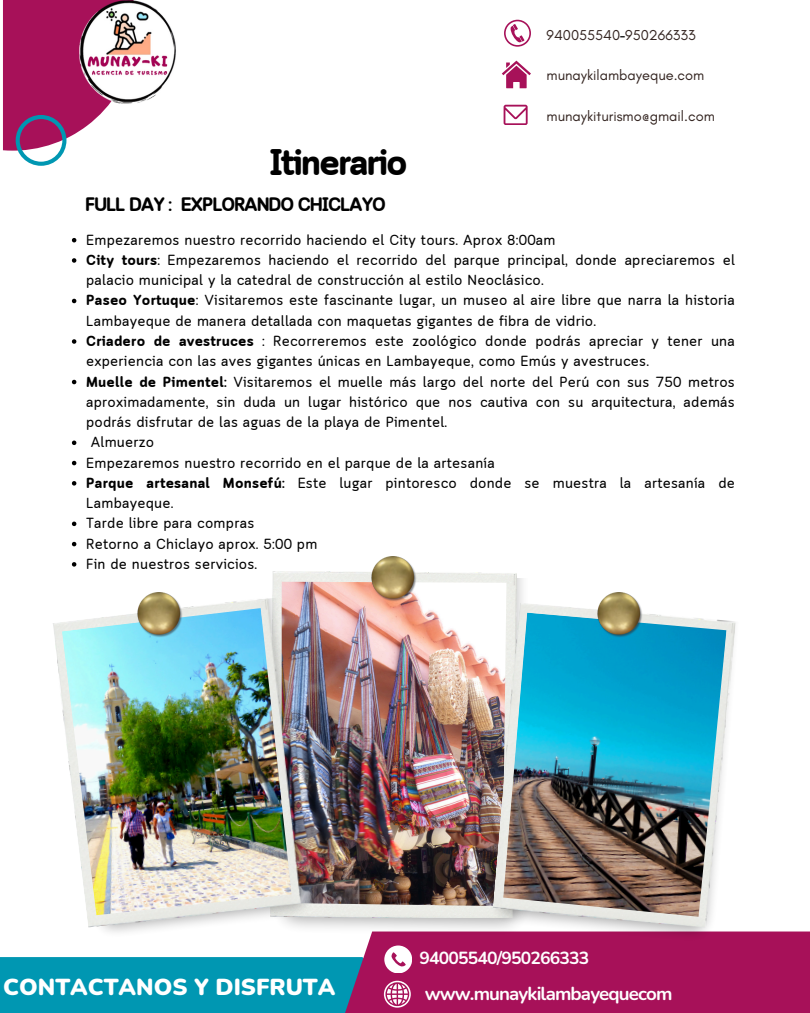
<style>
.page{position:relative;width:810px;height:1013px;background:#fff}
.page>*{position:absolute;margin:0;border:0;box-sizing:border-box;transform-origin:0 0}
.t1{font:700 36.9px "Cloud Soft";letter-spacing:-.06em;color:#000}
.t2{font:900 23.1px "Nunito";color:#fff}
.t3{font:700 19.5px "Cloud Soft";letter-spacing:-.06em;color:#000}
.t4{font:700 18.7px "Nunito";letter-spacing:-.045em;color:#fff}
.t5{font:700 17.5px "Nunito";letter-spacing:-.045em;color:#fff}
.t6{font:14.6px/20.2px "Cloud Soft";letter-spacing:.015em;color:#000}
.t7{font:14.6px "Glacial Indifference";color:#32231f}
.s1{font-weight:700;color:#000}
.s2{font-weight:700}
</style>
<div class="page">
<div style="left:0;top:957px;width:463px;height:55px;background:#0097b2"></div>
<div style="left:337px;top:931px;width:473px;height:81px;background:#a71159"></div>
<svg style="left:384px;top:980px;width:27px;height:27px"></svg>
<div style="left:384px;top:945px;width:28px;height:28px;background:#fff;border-radius:50%"></div>
<svg style="left:391px;top:952px;width:15px;height:14px"></svg>
<svg style="left:3px;top:0;width:106px;height:166px"></svg>
<img style="left:75px;top:0;width:101px;height:105px">
<svg style="left:502px;top:61px;width:29px;height:27px"></svg>
<svg style="left:504px;top:105px;width:24px;height:20px"></svg>
<svg style="left:504px;top:20px;width:27px;height:27px"></svg>
<img style="left:321px;top:578px;width:202px;height:358px">
<img style="left:272px;top:571px;width:244px;height:346px">
<img style="left:282px;top:581px;width:224px;height:325px">
<img style="left:485px;top:602px;width:258px;height:343px">
<img style="left:493px;top:602px;width:243px;height:325px">
<img style="left:503px;top:612px;width:223px;height:304px">
<img style="left:105px;top:597px;width:216px;height:336px">
<img style="left:53px;top:597px;width:252px;height:332px">
<img style="left:62px;top:608px;width:230px;height:307px">
<img style="left:138px;top:592px;width:45px;height:45px">
<img style="left:371px;top:556px;width:45px;height:45px">
<img style="left:597px;top:592px;width:45px;height:45px">
<svg style="left:72px;top:238px;width:4px;height:4px"></svg>
<svg style="left:72px;top:258px;width:4px;height:5px"></svg>
<svg style="left:72px;top:299px;width:4px;height:4px"></svg>
<svg style="left:72px;top:339px;width:4px;height:5px"></svg>
<svg style="left:72px;top:380px;width:4px;height:4px"></svg>
<svg style="left:72px;top:440px;width:4px;height:5px"></svg>
<svg style="left:72px;top:461px;width:4px;height:4px"></svg>
<svg style="left:72px;top:481px;width:4px;height:4px"></svg>
<svg style="left:72px;top:521px;width:4px;height:5px"></svg>
<svg style="left:72px;top:542px;width:4px;height:4px"></svg>
<svg style="left:72px;top:562px;width:4px;height:4px"></svg>
<p class="t1" style="left:269px;top:141px;width:140px">Itinerario</p>
<p class="t3" style="left:85px;top:193px;width:302px">FULL DAY : EXPLORANDO CHICLAYO</p>
<p class="t7" style="left:547px;top:26px;width:151px">940055540<span class="s1">-</span>950266333</p>
<p class="t7" style="left:547px;top:66px;width:159px">munaykilambayeque.com</p>
<p class="t7" style="left:547px;top:107px;width:170px">munaykiturismo@gmail.com</p>
<p class="t6" style="left:86px;top:231px;width:471px">Empezaremos nuestro recorrido haciendo el City tours. Aprox 8:00am</p>
<p class="t6" style="left:86px;top:251px;width:650px"><span class="s2">City tours</span>: Empezaremos haciendo el recorrido del parque principal, donde apreciaremos el palacio municipal y la catedral de construcción al estilo Neoclásico.</p>
<p class="t6" style="left:86px;top:292px;width:650px"><span class="s2">Paseo Yortuque</span>: Visitaremos este fascinante lugar, un museo al aire libre que narra la historia<br>Lambayeque de manera detallada con maquetas gigantes de fibra de vidrio.</p>
<p class="t6" style="left:86px;top:332px;width:650px"><span class="s2">Criadero de avestruces</span> : Recorreremos este zoológico donde podrás apreciar y tener una experiencia con las aves gigantes únicas en Lambayeque, como Emús y avestruces.</p>
<p class="t6" style="left:86px;top:373px;width:650px;text-align:justify"><span class="s2">Muelle de Pimentel:</span> Visitaremos el muelle más largo del norte del Perú con sus 750 metros aproximadamente, sin duda un lugar histórico que nos cautiva con su arquitectura, además podrás disfrutar de las aguas de la playa de Pimentel.</p>
<p class="t6" style="left:91px;top:433px;width:65px">Almuerzo</p>
<p class="t6" style="left:86px;top:454px;width:410px">Empezaremos nuestro recorrido en el parque de la artesanía</p>
<p class="t6" style="left:86px;top:474px;width:650px"><span class="s2">Parque artesanal Monsefú:</span> Este lugar pintoresco donde se muestra la artesanía de<br>Lambayeque.</p>
<p class="t6" style="left:86px;top:514px;width:170px">Tarde libre para compras</p>
<p class="t6" style="left:86px;top:535px;width:233px">Retorno a Chiclayo aprox. 5:00 pm</p>
<p class="t6" style="left:86px;top:555px;width:173px">Fin de nuestros servicios.</p>
<p class="t2" style="left:3px;top:971px;width:334px">CONTACTANOS Y DISFRUTA</p>
<p class="t5" style="left:419px;top:946px;width:172px">94005540/950266333</p>
<p class="t4" style="left:425px;top:980px;width:249px">www.munaykilambayequecom</p>
</div>
